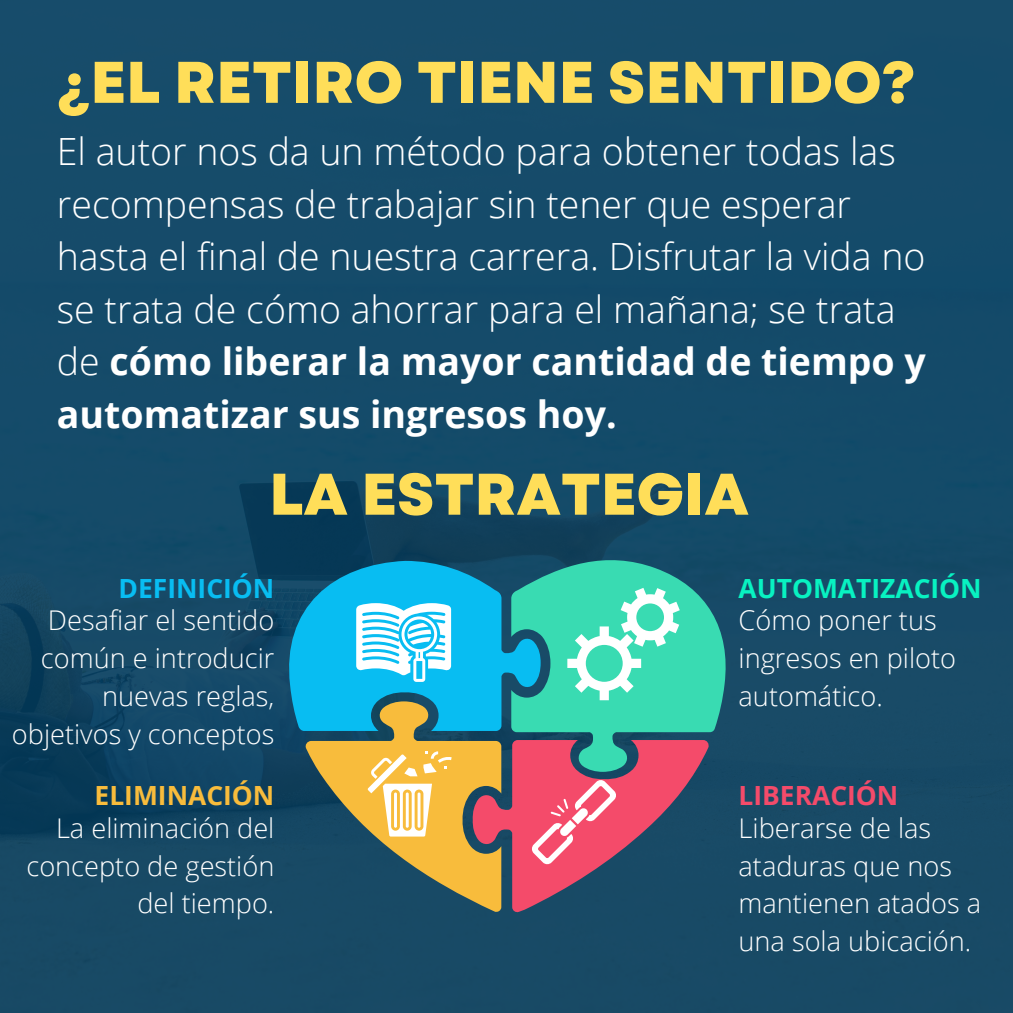
<style>
.page{position:relative;width:1013px;height:1013px;background:#fff}
.page>*{position:absolute;margin:0;border:0;box-sizing:border-box;transform-origin:0 0}
.t1{font:800 58.56px "Garet";color:#ffde59}
.t2{font:300 37.5px/52.5px "Open Sans";color:#fff}
.t3{font:300 27.12px/38px "Open Sans";color:#fff;text-align:right}
.t4{font:700 26.38px "Open Sans";color:#08f2c1}
.t5{font:700 26.38px "Open Sans";color:#f8bc3c}
.t6{font:700 26.38px "Open Sans";color:#08bdf2}
.t7{font:700 26.38px "Open Sans";color:#f44b6a}
.s1{font-weight:700}
</style>
<div class="page">
<div style="left:0;top:0;width:1012px;height:1012px;background:#164b69"></div>
<svg style="left:305px;top:731px;width:196px;height:170px"></svg>
<svg style="left:511px;top:559px;width:215px;height:181px;fill:#39dbb2"></svg>
<svg style="left:288px;top:561px;width:252px;height:170px;fill:#08bdf2"></svg>
<svg style="left:356px;top:603px;width:95px;height:79px;background:#96e2f9"></svg>
<svg style="left:368px;top:751px;width:83px;height:85px;background:#f9cf77"></svg>
<svg style="left:567px;top:588px;width:112px;height:112px;background:#71e5c8"></svg>
<svg style="left:472px;top:740px;width:237px;height:173px"></svg>
<p class="t1" style="left:57px;top:40px;width:859px">¿EL RETIRO TIENE SENTIDO?</p>
<p class="t2" style="left:57px;top:124px;width:870px">El autor nos da un método para obtener todas las recompensas de trabajar sin tener que esperar hasta el final de nuestra carrera. Disfrutar la vida no se trata de cómo ahorrar para el mañana; se trata de <span class="s1">cómo liberar la mayor cantidad de tiempo y automatizar sus ingresos hoy.</span></p>
<p class="t1" style="left:269px;top:452px;width:481px">LA ESTRATEGIA</p>
<p class="t6" style="left:119px;top:570px;width:157px">DEFINICIÓN</p>
<p class="t3" style="left:12px;top:600px;width:264px">Desafiar el sentido común e introducir nuevas reglas, objetivos y conceptos</p>
<p class="t4" style="left:738px;top:570px;width:245px">AUTOMATIZACIÓN</p>
<p class="t3" style="left:738px;top:600px;width:219px;text-align:left">Cómo poner tus ingresos en piloto automático.</p>
<p class="t5" style="left:95px;top:777px;width:181px">ELIMINACIÓN</p>
<p class="t7" style="left:738px;top:777px;width:161px">LIBERACIÓN</p>
<p class="t3" style="left:26px;top:808px;width:249px">La eliminación del concepto de gestión del tiempo.</p>
<p class="t3" style="left:738px;top:808px;width:244px;text-align:left">Liberarse de las ataduras que nos mantienen atados a una sola ubicación.</p>
</div>
